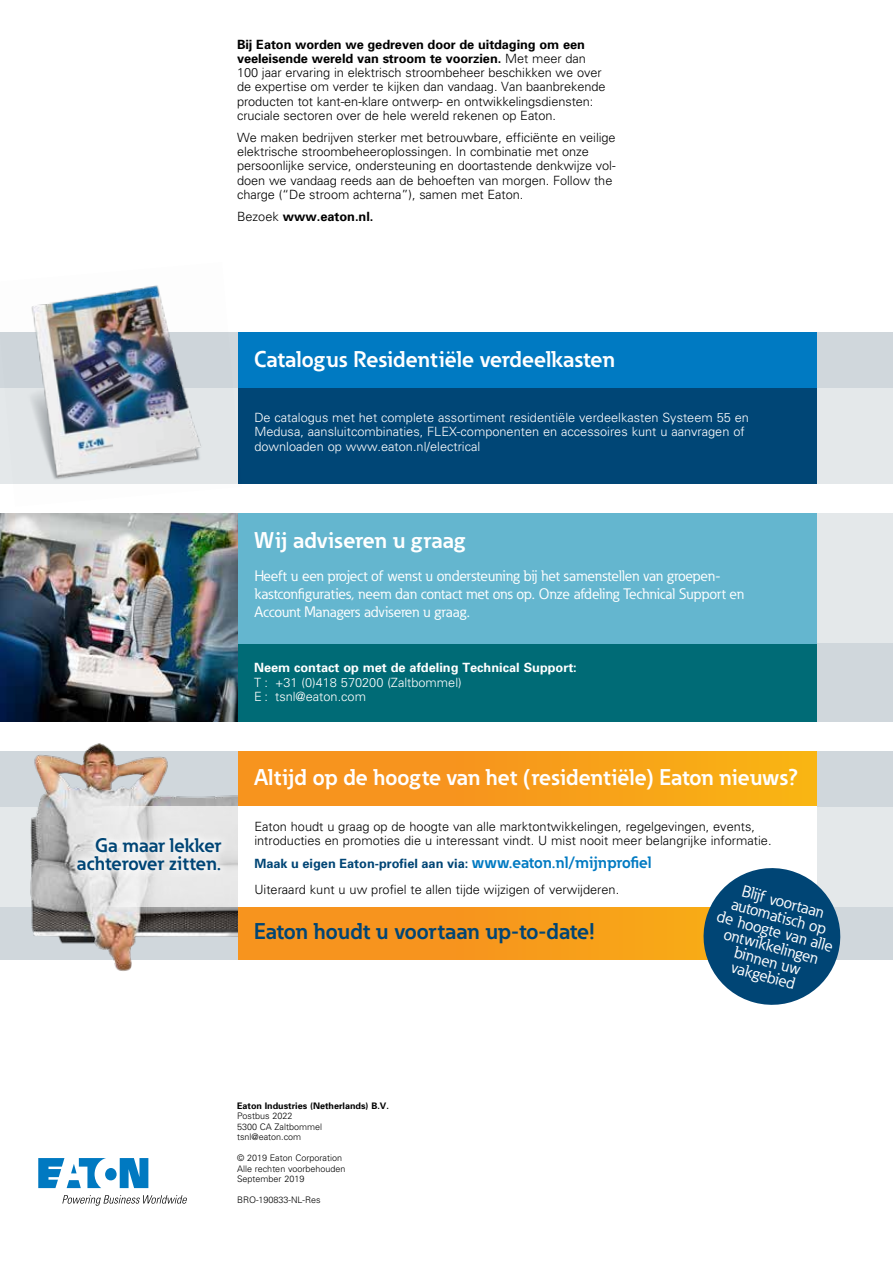
<style>
.page{position:relative;width:893px;height:1263px;background:#fff}
.page>*{position:absolute;margin:0;border:0;box-sizing:border-box;transform-origin:0 0}
.t1{font:700 22.5px "Eaton";color:#fff}
.t2{font:700 22.5px "Eaton";color:#004575}
.t3{font:700 19.35px/18px "Eaton";color:#004575;text-align:right}
.t4{font:16.5px/15.3px "Eaton";color:#fff;text-align:center}
.t5{font:15px/18px "Eaton";color:#fff}
.t6{font:300 12.75px/14.2px "Univers";letter-spacing:-.005em;color:#000}
.t7{font:300 12.75px/14.2px "Univers";color:#fff}
.t8{font:700 12.75px "Univers";color:#fff}
.t9{font:700 12.75px "Univers";color:#000}
.t10{font:300 9px/10.5px "Univers";color:#000}
.t11{font:700 9px "Univers";color:#000}
.s1{font-weight:700}
.s2{font-weight:300}
.s3{font-weight:700;color:#004575}
.s4{font-family:"Eaton";font-weight:700;font-size:16.2px;color:#007ac2}
</style>
<div class="page">
<div style="left:0;top:514px;width:893px;height:208px;background:#e4e8ea"></div>
<div style="left:0;top:751px;width:893px;height:208px;background:#e4e8ea"></div>
<div style="left:0;top:751px;width:893px;height:55px;background:#d0d7dc"></div>
<div style="left:0;top:644px;width:893px;height:78px;background:#d0d7dc"></div>
<div style="left:0;top:907px;width:893px;height:52px;background:#d0d7dc"></div>
<div style="left:0;top:332px;width:893px;height:152px;background:#e4e8ea"></div>
<div style="left:0;top:332px;width:893px;height:55px;background:#d0d7dc"></div>
<div style="left:237px;top:644px;width:579px;height:78px;background:#006b76"></div>
<div style="left:238px;top:387px;width:578px;height:97px;background:#004676"></div>
<div style="left:238px;top:332px;width:578px;height:55px;background:#007ac2"></div>
<div style="left:238px;top:514px;width:578px;height:130px;background:#64b6cf"></div>
<svg style="left:38px;top:1158px;width:110px;height:30px"></svg>
<svg style="left:62px;top:1195px;width:125px;height:11px"></svg>
<img style="left:0;top:514px;width:238px;height:208px">
<img style="left:0;top:285px;width:242px;height:194px">
<div style="left:238px;top:751px;width:578px;height:208px;background:#f7941e"></div>
<div style="left:325px;top:751px;width:491px;height:208px;background:linear-gradient(to right,#f68d20,#f9b313)"></div>
<div style="left:238px;top:806px;width:578px;height:101px;background:#fff"></div>
<svg style="left:696px;top:861px;width:152px;height:144px"></svg>
<img style="left:0;top:743px;width:238px;height:228px">
<svg style="left:79px;top:806px;width:159px;height:101px"></svg>
<div style="left:69px;top:828px;width:162px;height:51px;background:#fff;opacity:.75"></div>
<p class="t6" style="left:237px;top:37px;width:370px"><span class="s1">Bij Eaton worden we gedreven door de uitdaging om een veeleisende wereld van stroom te voorzien.</span> Met meer dan 100 jaar ervaring in elektrisch stroombeheer beschikken we over de expertise om verder te kijken dan vandaag. Van baanbrekende producten tot kant-en-klare ontwerp- en ontwikkelingsdiensten: cruciale sectoren over de hele wereld rekenen op Eaton.</p>
<p class="t6" style="left:237px;top:130px;width:380px">We maken bedrijven sterker met betrouwbare, efficiënte en veilige elektrische stroombeheeroplossingen. In combinatie met onze persoonlijke service, ondersteuning en doortastende denkwijze vol&shy;doen we vandaag reeds aan de behoeften van morgen. Follow the charge (“De stroom achterna”), samen met Eaton.</p>
<p class="t9" style="left:237px;top:208px;width:138px"><span class="s2">Bezoek</span> www.eaton.nl.</p>
<h2 class="t3" style="left:77px;top:835px;width:146px">Ga maar lekker achterover zitten.</h2>
<h1 class="t1" style="left:254px;top:346px;width:362px">Catalogus Residentiële verdeelkasten</h1>
<p class="t7" style="left:254px;top:410px;width:496px">De catalogus met het complete assortiment residentiële verdeelkasten Systeem 55 en<br>Medusa, aansluitcombinaties, FLEX-componenten en accessoires kunt u aanvragen of downloaden op www.eaton.nl/electrical</p>
<h1 class="t1" style="left:254px;top:526px;width:213px">Wij adviseren u graag</h1>
<p class="t5" style="left:254px;top:567px;width:491px">Heeft u een project of wenst u ondersteuning bij het samenstellen van groepen&shy;kastconfiguraties, neem dan contact met ons op. Onze afdeling Technical Support en<br>Account Managers adviseren u graag.</p>
<p class="t8" style="left:254px;top:660px;width:324px">Neem contact op met de afdeling Technical Support:</p>
<p class="t7" style="left:254px;top:675px;width:209px">T : +31 (0)418 570200 (Zaltbommel)<br>E : tsnl@eaton.com</p>
<h1 class="t1" style="left:254px;top:763px;width:546px">Altijd op de hoogte van het (residentiële) Eaton nieuws?</h1>
<p class="t6" style="left:254px;top:819px;width:519px">Eaton houdt u graag op de hoogte van alle marktontwikkelingen, regelgevingen, events, introducties en promoties die u interessant vindt. U mist nooit meer belangrijke informatie.</p>
<p class="t6" style="left:254px;top:851px;width:399px;line-height:25.5px"><span class="s3">Maak u eigen Eaton-profiel aan via:</span> <span class="s4">www.eaton.nl/mijnprofiel<br></span>Uiteraard kunt u uw profiel te allen tijde wijzigen of verwijderen.</p>
<h1 class="t2" style="left:254px;top:917px;width:342px">Eaton houdt u voortaan up-to-date!</h1>
<p class="t4" style="left:727px;top:879px;width:121px;rotate:15deg">Blijf voortaan automatisch op<br>de hoogte van alle ontwikkelingen binnen uw vakgebied</p>
<p class="t11" style="left:237px;top:1100px;width:153px">Eaton Industries (Netherlands) B.V.</p>
<p class="t10" style="left:237px;top:1111px;width:87px">Postbus 2022<br>5300 CA Zaltbommel tsnl@eaton.com</p>
<p class="t10" style="left:237px;top:1153px;width:110px">© 2019 Eaton Corporation<br>Alle rechten voorbehouden<br>September 2019</p>
<p class="t10" style="left:237px;top:1195px;width:85px">BRO-190833-NL-Res</p>
</div>
